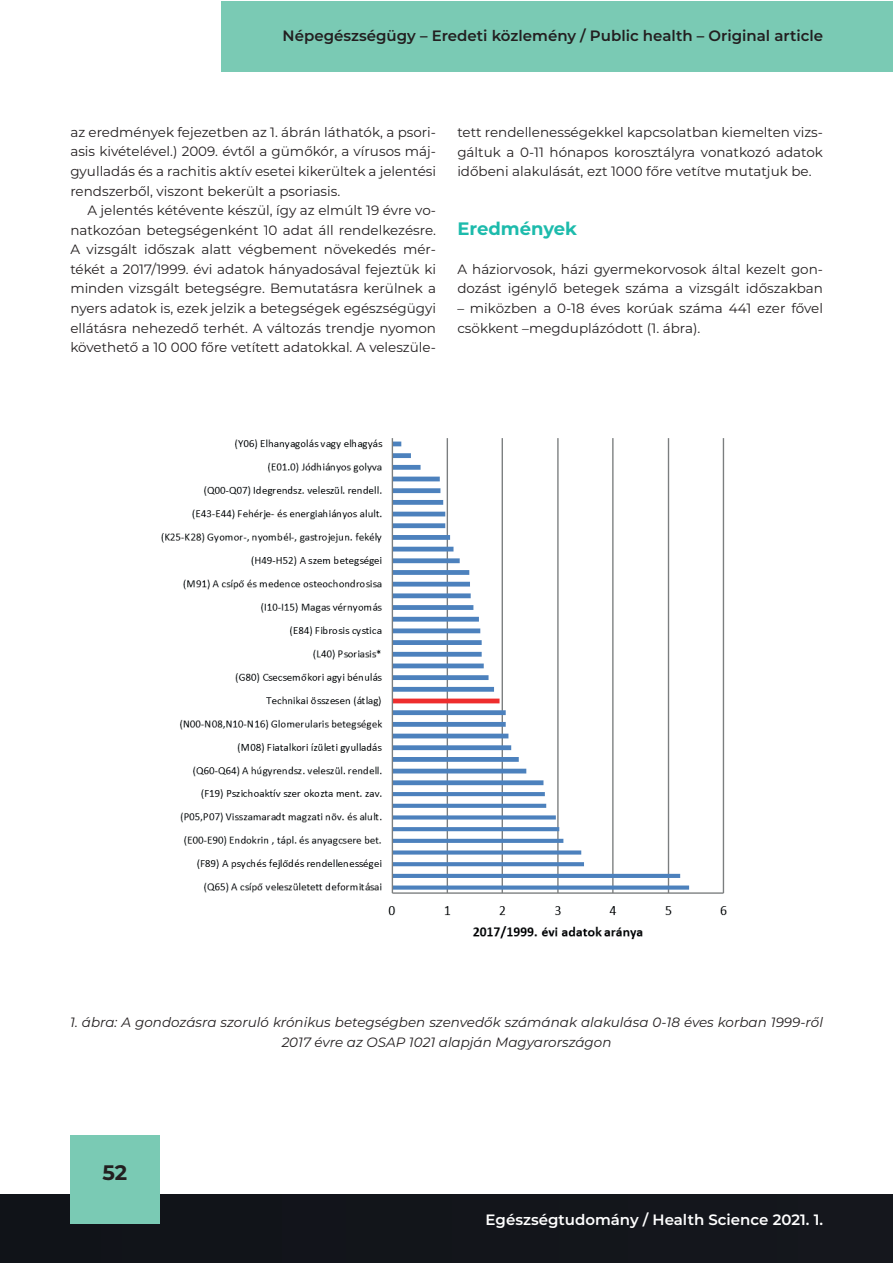
<style>
.page{position:relative;width:893px;height:1263px;background:#fff}
.page>*{position:absolute;margin:0;border:0;box-sizing:border-box;transform-origin:0 0}
.t1{font:700 21px "Montserrat";color:#231f20}
.t2{font:700 18px "Montserrat";color:#1dbbac}
.t3{font:600 15px "Montserrat";color:#231f20}
.t4{font:600 15px "Montserrat";color:#fff}
.t5{font:13.5px/19.5px "Montserrat";color:#231f20;text-align:justify}
.t6{font:italic 13.5px/19.5px "Montserrat";color:#231f20;text-align:center}
</style>
<div class="page">
<div style="left:0;top:1195px;width:893px;height:68px;background:#13151b"></div>
<div style="left:70px;top:1135px;width:89px;height:89px;background:#7acab4"></div>
<div style="left:221px;top:1px;width:672px;height:70px;background:#7acab4"></div>
<img style="left:161px;top:438px;width:566px;height:502px">
<p class="t3" style="left:283px;top:25px;width:542px">Népegészségügy – Eredeti közlemény / Public health – Original article</p>
<p class="t5" style="left:70px;top:122px;width:367px">az eredmények fejezetben az 1. ábrán láthatók, a psori&shy;asis kivételével.) 2009. évtől a gümőkór, a vírusos máj&shy;gyulladás és a rachitis aktív esetei kikerültek a jelentési rendszerből, viszont bekerült a psoriasis.</p>
<p class="t5" style="left:70px;top:200px;width:367px;text-indent:17px">A jelentés kétévente készül, így az elmúlt 19 évre vo&shy;natkozóan betegségenként 10 adat áll rendelkezésre.<br>A vizsgált időszak alatt végbement növekedés mér&shy;tékét a 2017/1999. évi adatok hányadosával fejeztük ki minden vizsgált betegségre. Bemutatásra kerülnek a nyers adatok is, ezek jelzik a betegségek egészségügyi ellátásra nehezedő terhét. A változás trendje nyomon követhető a 10 000 főre vetített adatokkal. A veleszüle-</p>
<p class="t5" style="left:457px;top:122px;width:367px">tett rendellenességekkel kapcsolatban kiemelten vizs&shy;gáltuk a 0-11 hónapos korosztályra vonatkozó adatok időbeni alakulását, ezt 1000 főre vetítve mutatjuk be.</p>
<h2 class="t2" style="left:457px;top:215px;width:121px">Eredmények</h2>
<p class="t5" style="left:457px;top:259px;width:367px">A háziorvosok, házi gyermekorvosok által kezelt gon&shy;dozást igénylő betegek száma a vizsgált időszakban</p>
<p class="t5" style="left:457px;top:298px;width:367px">– miközben a 0-18 éves korúak száma 441 ezer fővel csökkent –megduplázódott (1. ábra).</p>
<p class="t6" style="left:70px;top:1012px;width:754px">1. ábra: A gondozásra szoruló krónikus betegségben szenvedők számának alakulása 0-18 éves korban 1999-ről<br>2017 évre az OSAP 1021 alapján Magyarországon</p>
<h1 class="t1" style="left:103px;top:1157px;width:26px">52</h1>
<p class="t4" style="left:486px;top:1209px;width:339px">Egészségtudomány / Health Science 2021. 1.</p>
</div>
